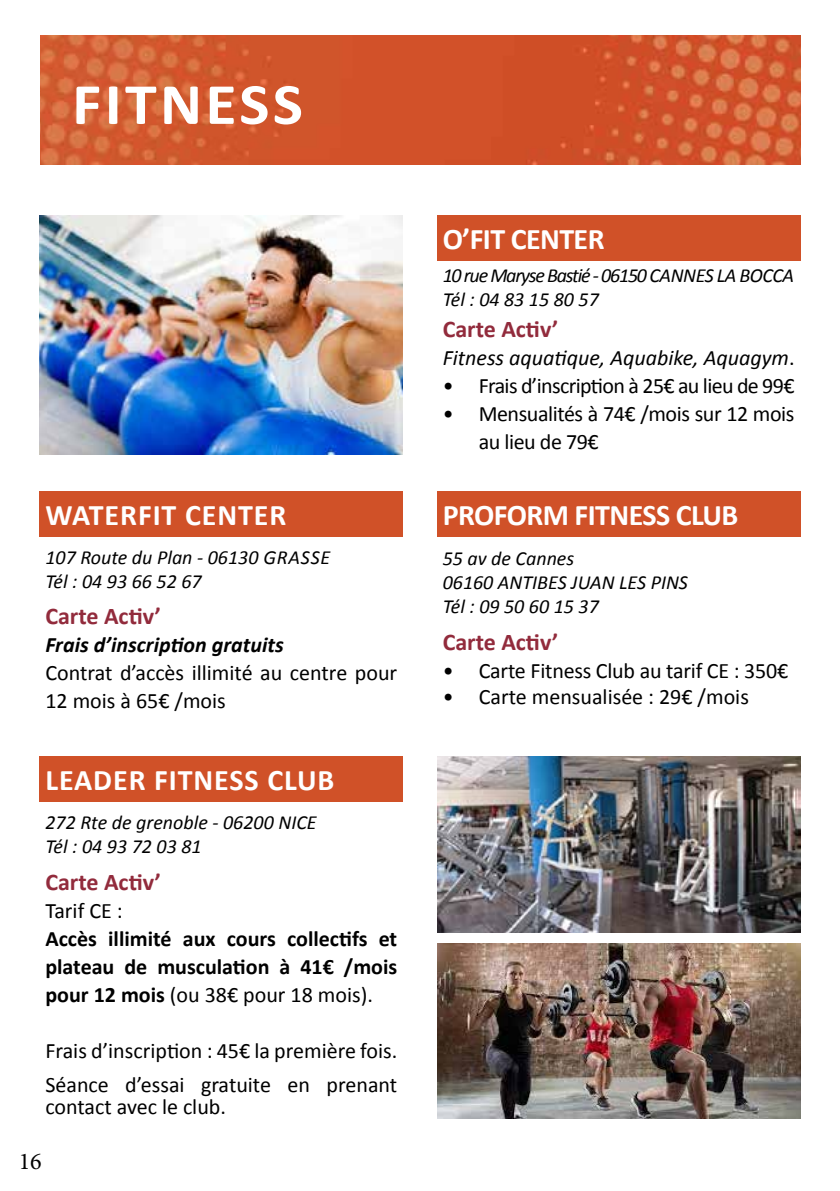
<style>
.page{position:relative;width:840px;height:1191px;background:#fff}
.page>*{position:absolute;margin:0;border:0;box-sizing:border-box;transform-origin:0 0}
.t1{font:700 58.8px "Calibri";letter-spacing:.05em;color:#fff;scale:1.09 1}
.t2{font:700 30px "Calibri";letter-spacing:.03em;color:#fff}
.t3{font:700 30px "Calibri";letter-spacing:-.005em;color:#fff}
.t4{font:700 24px "Calibri";color:#922b3c}
.t5{font:24px "Minion Pro";color:#000}
.t6{font:22px/34px "Calibri";color:#000}
.t7{font:700 22px/28px "Calibri";color:#000;text-align:justify}
.t8{font:22px/28px "Calibri";letter-spacing:-.02em;color:#000}
.t9{font:italic 22px "Calibri";color:#000}
.t10{font:22px "Calibri";letter-spacing:-.03em;color:#000}
.t11{font:italic 700 22px "Calibri";color:#000}
.t12{font:italic 20px/24px "Calibri";color:#000}
.t13{font:italic 20px "Calibri";letter-spacing:-.06em;color:#000}
.s1{font-weight:400}
.s2{font-style:normal}
</style>
<div class="page">
<img style="left:41px;top:35px;width:758px;height:129px">
<div style="left:40px;top:756px;width:363px;height:45px;background:#d05128"></div>
<div style="left:40px;top:491px;width:363px;height:46px;background:#d05128"></div>
<div style="left:437px;top:491px;width:362px;height:46px;background:#d05128"></div>
<img style="left:40px;top:215px;width:363px;height:240px">
<div style="left:437px;top:215px;width:362px;height:46px;background:#d05128"></div>
<img style="left:437px;top:756px;width:362px;height:176px">
<img style="left:437px;top:943px;width:362px;height:176px">
<h1 class="t1" style="left:72px;top:67px;width:213px">FITNESS</h1>
<h2 class="t2" style="left:45px;top:496px;width:242px">WATERFIT CENTER</h2>
<p class="t12" style="left:45px;top:545px;width:243px">107 Route du Plan - 06130 Grasse<br>Tél : 04 93 66 52 67</p>
<p class="t4" style="left:45px;top:601px;width:117px">Carte Activ’</p>
<p class="t11" style="left:45px;top:631px;width:240px">Frais d’inscription gratuits</p>
<p class="t6" style="left:45px;top:659px;width:353px;line-height:28px">Contrat d’accès illimité au centre pour<br>12 mois à 65€ /mois</p>
<h2 class="t2" style="left:45px;top:761px;width:290px">LEADER FITNESS CLUB</h2>
<p class="t12" style="left:45px;top:809px;width:272px">272 Rte de grenoble - 06200 NICE<br>Tél : 04 93 72 03 81</p>
<p class="t4" style="left:45px;top:866px;width:117px">Carte Activ’</p>
<p class="t6" style="left:45px;top:893px;width:79px">Tarif CE :</p>
<p class="t7" style="left:45px;top:924px;width:353px">Accès illimité aux cours collectifs et plateau de musculation à 41€ /mois pour 12 mois <span class="s1">(ou 38€ pour 18 mois).</span></p>
<p class="t6" style="left:45px;top:1033px;width:353px">Frais d’inscription : 45€ la première fois.<br>Séance d’essai gratuite en prenant</p>
<p class="t6" style="left:45px;top:1089px;width:182px">contact avec le club.</p>
<p class="t5" style="left:19px;top:1145px;width:25px">16</p>
<h2 class="t3" style="left:442px;top:220px;width:163px">O’FIT CENTER</h2>
<p class="t13" style="left:442px;top:262px;width:229px">10 rue Maryse Bastié - 06150 Cannes</p>
<p class="t12" style="left:716px;top:263px;width:45px">la Bocca</p>
<p class="t12" style="left:442px;top:287px;width:158px">Tél : 04 83 15 80 57</p>
<p class="t4" style="left:442px;top:314px;width:117px">Carte Activ’</p>
<p class="t9" style="left:442px;top:343px;width:353px">Fitness aquatique, Aquabike, Aquagym<span class="s2">.</span></p>
<p class="t10" style="left:442px;top:372px;width:353px">• Frais d’inscription à 25€ au lieu de 99€</p>
<p class="t8" style="left:478px;top:400px;width:317px;text-indent:-36px">• Mensualités à 74€ /mois sur 12 mois au lieu de 79€</p>
<h2 class="t3" style="left:442px;top:496px;width:297px">PROFORM FITNESS CLUB</h2>
<p class="t12" style="left:442px;top:545px;width:247px">55 av de Cannes<br>06160 ANTIBES JUAN LES PINS<br>Tél : 09 50 60 15 37</p>
<p class="t4" style="left:442px;top:626px;width:117px">Carte Activ’</p>
<p class="t6" style="left:442px;top:653px;width:347px">• Carte Fitness Club au tarif CE : 350€</p>
<p class="t6" style="left:442px;top:680px;width:307px">• Carte mensualisée : 29€ /mois</p>
</div>
